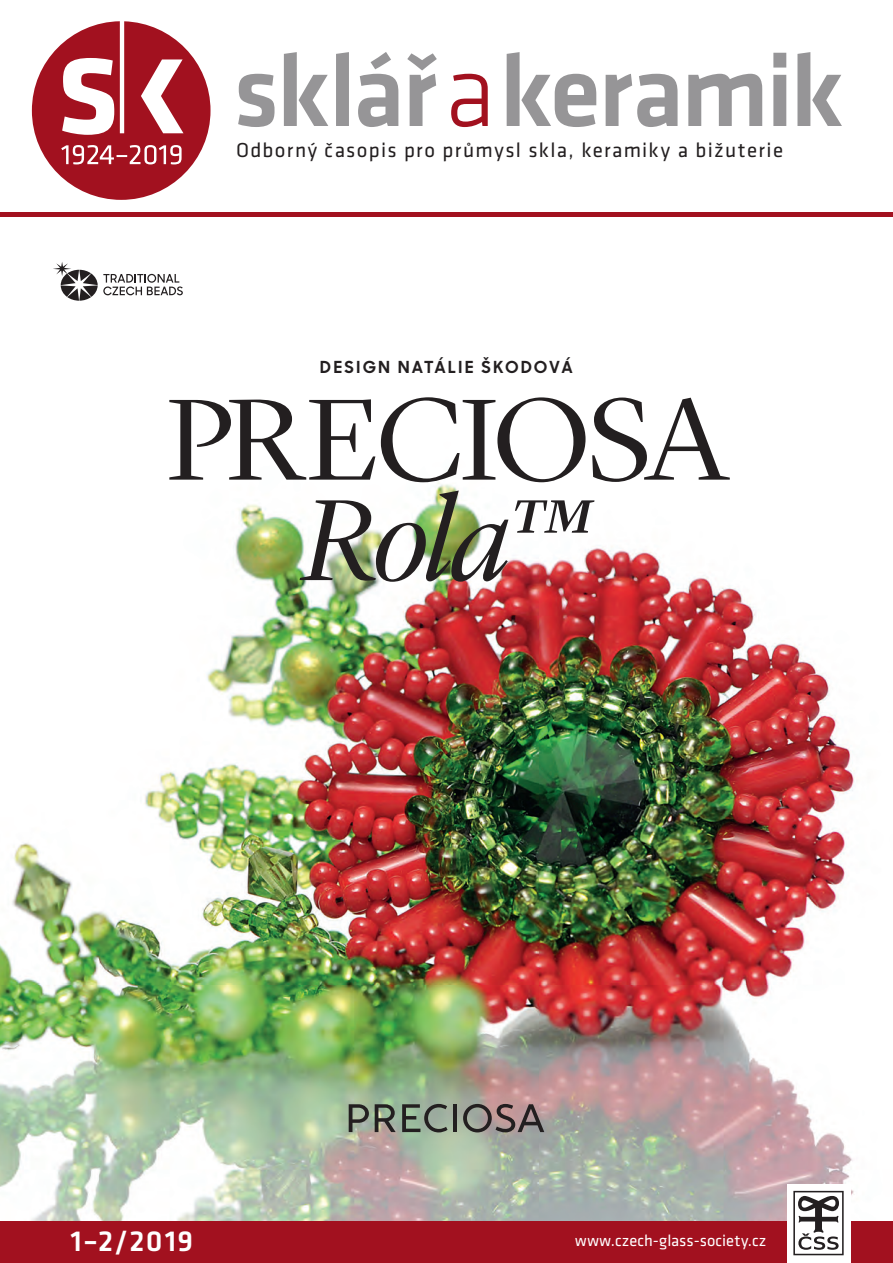
<style>
.page{position:relative;width:893px;height:1263px;background:#fff}
.page>*{position:absolute;margin:0;border:0;box-sizing:border-box;transform-origin:0 0}
.t1{font:300 120px "Lyon Display";letter-spacing:-.035em;color:#231f20;scale:1.05 1}
.t2{font:italic 300 120px "Lyon Display";color:#231f20;scale:1.05 1}
.t3{font:500 30px "Klavika Basic";color:#fff}
.t4{font:21px "Klavika Basic";letter-spacing:.06em;color:#231f20}
.t5{font:16.5px "Klavika Basic";letter-spacing:.005em;color:#fff}
.t6{font:700 16.5px "Sharp Sans Display No 1";letter-spacing:.155em;color:#231f20}
</style>
<div class="page">
<div style="left:0;top:213px;width:893px;height:1050px;background:#a2111f"></div>
<svg style="left:32px;top:21px;width:179px;height:179px"></svg>
<svg style="left:238px;top:52px;width:604px;height:75px"></svg>
<svg style="left:451px;top:74px;width:37px;height:53px"></svg>
<div style="left:0;top:217px;width:893px;height:1003px;background:#fff"></div>
<img style="left:0;top:482px;width:855px;height:738px">
<svg style="left:53px;top:262px;width:130px;height:39px"></svg>
<hr style="left:453px;top:1104px;width:4px;height:28px;background:#231f20">
<svg style="left:349px;top:1104px;width:20px;height:28px"></svg>
<svg style="left:402px;top:1104px;width:46px;height:28px"></svg>
<svg style="left:463px;top:1104px;width:81px;height:28px;background:#837473"></svg>
<svg style="left:375px;top:1104px;width:21px;height:28px"></svg>
<div style="left:787px;top:1184px;width:63px;height:79px;background:#fff"></div>
<svg style="left:793px;top:1191px;width:51px;height:64px"></svg>
<p class="t4" style="left:236px;top:142px;width:549px">Odborný časopis pro průmysl skla, keramiky a bižuterie</p>
<p class="t6" style="left:320px;top:356px;width:254px">DESIGN NATÁLIE ŠKODOVÁ</p>
<h1 class="t1" style="left:166px;top:398px;width:535px">PRECIOSA</h1>
<h1 class="t2" style="left:304px;top:453px;width:273px">Rola™</h1>
<h2 class="t3" style="left:70px;top:1229px;width:124px">1–2/2019</h2>
<p class="t5" style="left:575px;top:1234px;width:193px">www.czech-glass-society.cz</p>
</div>
